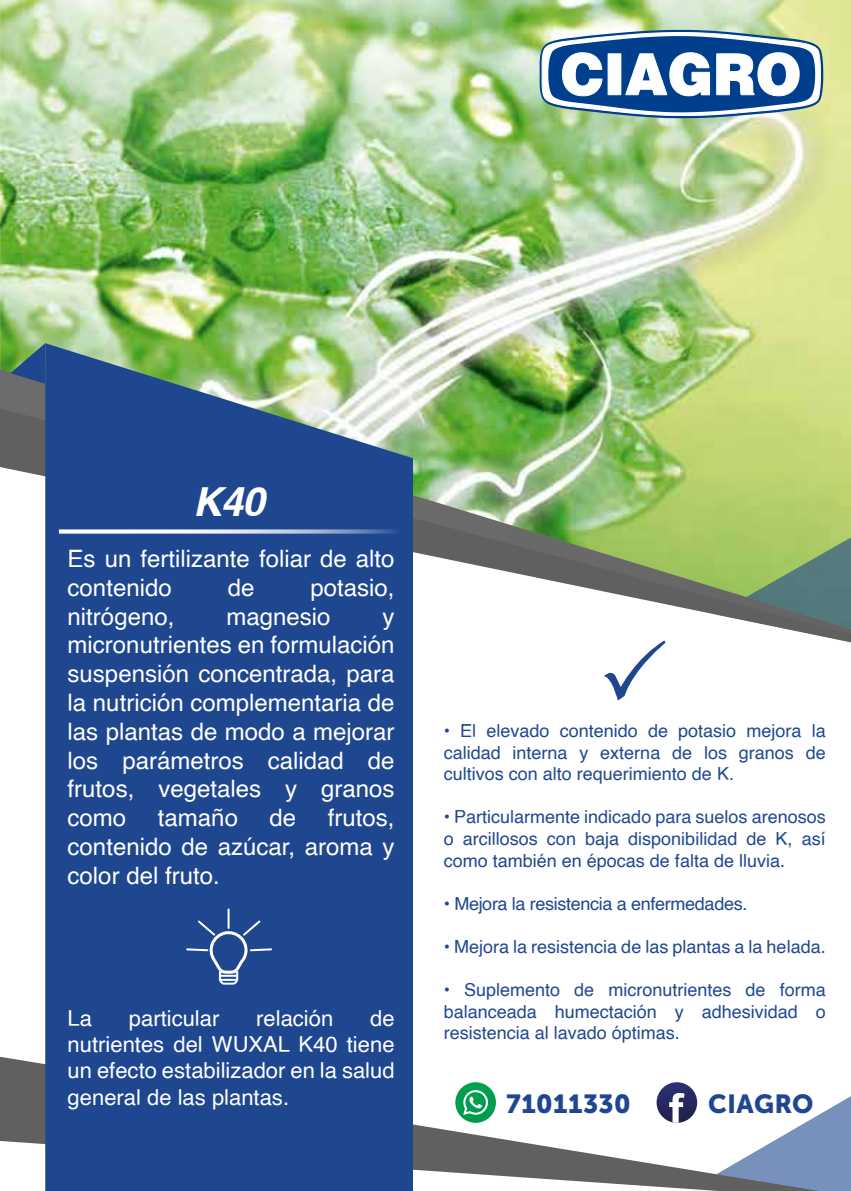
<style>
.page{position:relative;width:851px;height:1191px;background:#fff}
.page>*{position:absolute;margin:0;border:0;box-sizing:border-box;transform-origin:0 0}
.t1{font:italic 700 40px "Helvetica";color:#fff}
.t2{font:26px "Museo Sans Cyrl 900";letter-spacing:.02em;color:#1f4790}
.t3{font:24px/28.8px "Helvetica";color:#fff;text-align:justify}
.t4{font:22px/26.4px "Helvetica";color:#fff;text-align:justify}
.t5{font:18px/21.6px "Helvetica";color:#1f4790;text-align:justify}
.t6{font:18px "Helvetica";letter-spacing:-.02em;color:#1f4790}
</style>
<div class="page">
<img style="left:0;top:0;width:850px;height:333px">
<svg style="left:818px;top:1096px;width:32px;height:95px;background:#869bc3"></svg>
<svg style="left:0;top:1056px;width:818px;height:135px"></svg>
<img style="left:0;top:333px;width:850px;height:310px">
<svg style="left:10px;top:343px;width:35px;height:41px"></svg>
<svg style="left:45px;top:343px;width:368px;height:848px;background:#2a5191"></svg>
<svg style="left:185px;top:909px;width:88px;height:76px;background:#365a9b"></svg>
<svg style="left:603px;top:640px;width:62px;height:60px"></svg>
<svg style="left:656px;top:1082px;width:41px;height:40px"></svg>
<svg style="left:455px;top:1082px;width:41px;height:40px"></svg>
<svg style="left:461px;top:1090px;width:28px;height:25px"></svg>
<svg style="left:59px;top:529px;width:340px;height:4px"></svg>
<svg style="left:539px;top:30px;width:284px;height:88px"></svg>
<h1 class="t1" style="left:193px;top:478px;width:73px">K40</h1>
<h3 class="t3" style="left:68px;top:545px;width:328px">Es un fertilizante foliar de alto contenido</h3>
<h3 class="t3" style="left:228px;top:573px;width:28px">de</h3>
<h3 class="t3" style="left:310px;top:573px;width:86px">potasio,</h3>
<h3 class="t3" style="left:68px;top:602px;width:108px">nitrógeno,</h3>
<h3 class="t3" style="left:226px;top:602px;width:106px">magnesio</h3>
<h3 class="t3" style="left:68px;top:602px;width:328px;text-indent:315px">y micronutrientes en formulación suspensión concentrada, para la nutrición complementaria de las plantas de modo a mejorar los parámetros calidad de frutos, vegetales y granos como</h3>
<h3 class="t3" style="left:68px;top:804px;width:328px;text-indent:260px">frutos, contenido de azúcar, aroma y color del fruto.</h3>
<h3 class="t3" style="left:158px;top:804px;width:82px">tamaño</h3>
<h3 class="t3" style="left:269px;top:804px;width:28px">de</h3>
<p class="t4" style="left:68px;top:1005px;width:26px">La</p>
<p class="t4" style="left:129px;top:1005px;width:92px">particular</p>
<p class="t4" style="left:256px;top:1005px;width:79px">relación</p>
<p class="t4" style="left:68px;top:1005px;width:328px;text-indent:302px">de nutrientes del WUXAL K40 tiene un efecto estabilizador en la salud general de las plantas.</p>
<p class="t5" style="left:443px;top:720px;width:383px">• El elevado contenido de potasio mejora la calidad interna y externa de los granos de cultivos con alto requerimiento de K.</p>
<p class="t5" style="left:443px;top:807px;width:383px">• Particularmente indicado para suelos arenosos o arcillosos con baja disponibilidad de K, así como también en épocas de falta de lluvia.</p>
<p class="t6" style="left:443px;top:889px;width:305px">• Mejora la resistencia a enfermedades.</p>
<p class="t5" style="left:443px;top:936px;width:383px">• Mejora la resistencia de las plantas a la helada.</p>
<p class="t5" style="left:443px;top:979px;width:383px">• Suplemento de micronutrientes de forma balanceada humectación y adhesividad o resistencia al lavado óptimas.</p>
<h2 class="t2" style="left:506px;top:1088px;width:126px">71011330</h2>
<h2 class="t2" style="left:708px;top:1088px;width:107px">CIAGRO</h2>
</div>
